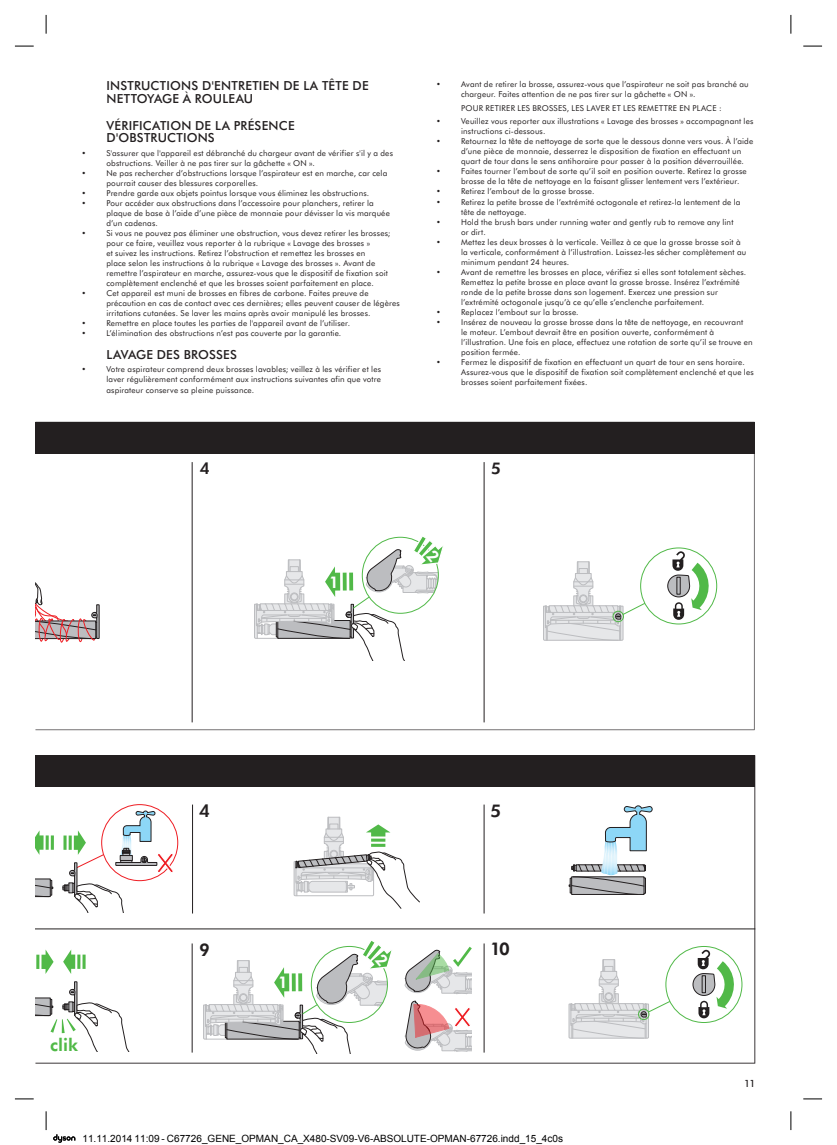
<style>
.page{position:relative;width:837px;height:1145px;background:#fff}
.page>*{position:absolute;margin:0;border:0;box-sizing:border-box;transform-origin:0 0}
.t1{font:800 17.5px "Futura BT";color:#231f20}
.t2{font:800 17.5px "Futura BT";color:#51b948}
.t3{font:800 16.12px "Futura BT";color:#231f20}
.t4{font:800 16.12px "Futura BT";color:#fff}
.t5{font:500 12.5px/12.5px "Futura BT";letter-spacing:.015em;color:#231f20}
.t6{font:10px "Arial";color:#000}
.t7{font:500 10px "Futura BT";color:#231f20}
.t8{font:8.12px/10px "Futura BT";letter-spacing:.02em;color:#231f20}
</style>
<div class="page">
<svg style="left:35px;top:454px;width:719px;height:276px"></svg>
<div style="left:35px;top:422px;width:719px;height:32px;background:#231f20"></div>
<svg style="left:542px;top:551px;width:170px;height:90px"></svg>
<svg style="left:35px;top:551px;width:65px;height:91px"></svg>
<svg style="left:35px;top:755px;width:720px;height:308px"></svg>
<div style="left:35px;top:755px;width:719px;height:32px;background:#231f20"></div>
<hr style="left:35px;top:928px;width:720px;height:1px;background:#231f20">
<svg style="left:293px;top:816px;width:127px;height:93px"></svg>
<hr style="left:371px;top:838px;width:14px;height:3px;background:#51b948">
<svg style="left:371px;top:843px;width:14px;height:4px"></svg>
<svg style="left:35px;top:830px;width:9px;height:25px"></svg>
<hr style="left:46px;top:835px;width:3px;height:14px;background:#51b948">
<hr style="left:51px;top:835px;width:3px;height:14px;background:#51b948">
<hr style="left:192px;top:804px;width:1px;height:109px;background:#231f20">
<hr style="left:483px;top:804px;width:1px;height:109px;background:#231f20">
<hr style="left:192px;top:943px;width:1px;height:109px;background:#231f20">
<hr style="left:483px;top:943px;width:1px;height:109px;background:#231f20">
<hr style="left:192px;top:462px;width:1px;height:260px;background:#231f20">
<hr style="left:483px;top:462px;width:1px;height:260px;background:#231f20">
<svg style="left:568px;top:949px;width:169px;height:89px"></svg>
<svg style="left:102px;top:804px;width:76px;height:76px"></svg>
<svg style="left:41px;top:949px;width:13px;height:25px"></svg>
<hr style="left:36px;top:954px;width:3px;height:15px;background:#51b948">
<svg style="left:63px;top:949px;width:12px;height:25px"></svg>
<hr style="left:77px;top:954px;width:3px;height:14px;background:#51b948">
<svg style="left:82px;top:954px;width:4px;height:14px"></svg>
<svg style="left:35px;top:981px;width:106px;height:70px"></svg>
<svg style="left:35px;top:878px;width:18px;height:19px"></svg>
<svg style="left:568px;top:805px;width:84px;height:89px"></svg>
<svg style="left:404px;top:946px;width:68px;height:48px"></svg>
<svg style="left:404px;top:1000px;width:67px;height:51px"></svg>
<svg style="left:62px;top:810px;width:112px;height:102px"></svg>
<svg style="left:15px;top:45px;width:19px;height:2px"></svg>
<svg style="left:803px;top:45px;width:18px;height:2px"></svg>
<svg style="left:15px;top:1098px;width:19px;height:1px"></svg>
<svg style="left:803px;top:1098px;width:18px;height:1px"></svg>
<svg style="left:45px;top:15px;width:2px;height:19px"></svg>
<svg style="left:45px;top:1111px;width:2px;height:19px"></svg>
<svg style="left:790px;top:15px;width:1px;height:19px"></svg>
<svg style="left:790px;top:1111px;width:1px;height:19px"></svg>
<svg style="left:53px;top:1134px;width:22px;height:8px"></svg>
<svg style="left:254px;top:535px;width:190px;height:125px"></svg>
<svg style="left:203px;top:939px;width:190px;height:114px"></svg>
<h3 class="t5" style="left:106px;top:80px;width:264px">INSTRUCTIONS D'ENTRETIEN DE LA TÊTE DE<br>NETTOYAGE À ROULEAU</h3>
<h3 class="t5" style="left:106px;top:119px;width:16px">VÉRIFICATION</h3>
<h3 class="t5" style="left:195px;top:119px;width:47px">DELAPRÉSENCE</h3>
<h3 class="t5" style="left:106px;top:131px;width:21px">D'OBSTRUCTIONS</h3>
<p class="t8" style="left:81px;top:148px;width:6px">•</p>
<p class="t8" style="left:106px;top:148px;width:288px">S'assurer que l'appareil est débranché du chargeur avant de vérifier s'il y a des obstructions. Veiller à ne pas tirer sur la gâchette « ON ».</p>
<p class="t8" style="left:81px;top:168px;width:6px">•</p>
<p class="t8" style="left:106px;top:168px;width:282px">Ne pas rechercher d’obstructions lorsque l’aspirateur est en marche, car cela pourrait causer des blessures corporelles.</p>
<p class="t8" style="left:81px;top:188px;width:6px">•</p>
<p class="t8" style="left:106px;top:188px;width:264px">Prendre garde aux objets pointus lorsque vous éliminez les obstructions.</p>
<p class="t8" style="left:82px;top:198px;width:6px">•</p>
<p class="t8" style="left:106px;top:198px;width:285px">Pour accéder aux obstructions dans l’accessoire pour planchers, retirer la plaque de base à l’aide d’une pièce de monnaie pour dévisser la vis marquée d’un cadenas.</p>
<p class="t8" style="left:82px;top:228px;width:6px">•</p>
<p class="t8" style="left:106px;top:228px;width:285px">Si vous ne pouvez pas éliminer une obstruction, vous devez retirer les brosses; pour ce faire, veuillez vous reporter à la rubrique « Lavage des brosses »<br>et suivez les instructions. Retirez l’obstruction et remettez les brosses en<br>place selon les instructions à la rubrique « Lavage des brosses ». Avant de remettre l’aspirateur en marche, assurez-vous que le dispositif de fixation soit complètement enclenché et que les brosses soient parfaitement en place.</p>
<p class="t8" style="left:82px;top:288px;width:6px">•</p>
<p class="t8" style="left:106px;top:288px;width:295px">Cet appareil est muni de brosses en fibres de carbone. Faites preuve de précaution en cas de contact avec ces dernières; elles peuvent causer de légères irritations cutanées. Se laver les mains après avoir manipulé les brosses.</p>
<p class="t8" style="left:82px;top:318px;width:6px">•</p>
<p class="t8" style="left:106px;top:318px;width:245px">Remettre en place toutes les parties de l'appareil avant de l’utiliser.</p>
<p class="t8" style="left:82px;top:328px;width:6px">•</p>
<p class="t8" style="left:106px;top:328px;width:236px">L’élimination des obstructions n’est pas couverte par la garantie.</p>
<h3 class="t5" style="left:106px;top:348px;width:132px">LAVAGE DES BROSSES</h3>
<p class="t8" style="left:81px;top:364px;width:6px">•</p>
<p class="t8" style="left:106px;top:364px;width:276px;text-align:justify">Votre aspirateur comprend deux brosses lavables; veillez à les vérifier et les laver régulièrement conformément aux instructions suivantes afin que votre aspirateur conserve sa pleine puissance.</p>
<p class="t8" style="left:436px;top:79px;width:6px">•</p>
<p class="t8" style="left:461px;top:79px;width:289px">Avant de retirer la brosse, assurez-vous que l’aspirateur ne soit pas branché au chargeur. Faites attention de ne pas tirer sur la gâchette « ON ».</p>
<p class="t8" style="left:461px;top:103px;width:262px">POUR RETIRER LES BROSSES, LES LAVER ET LES REMETTRE EN PLACE :</p>
<p class="t8" style="left:436px;top:116px;width:6px">•</p>
<p class="t8" style="left:461px;top:116px;width:294px">Veuillez vous reporter aux illustrations « Lavage des brosses » accompagnant les instructions ci-dessous.</p>
<p class="t8" style="left:436px;top:136px;width:6px">•</p>
<p class="t8" style="left:461px;top:136px;width:293px">Retournez la tête de nettoyage de sorte que le dessous donne vers vous. À l’aide d’une pièce de monnaie, desserrez le disposition de fixation en effectuant un quart de tour dans le sens antihoraire pour passer à la position déverrouillée.</p>
<p class="t8" style="left:436px;top:166px;width:6px">•</p>
<p class="t8" style="left:461px;top:166px;width:287px">Faites tourner l’embout de sorte qu’il soit en position ouverte. Retirez la grosse brosse de la tête de nettoyage en la faisant glisser lentement vers l’extérieur.</p>
<p class="t8" style="left:436px;top:186px;width:6px">•</p>
<p class="t8" style="left:461px;top:186px;width:135px">Retirez l’embout de la grosse brosse.</p>
<p class="t8" style="left:436px;top:196px;width:6px">•</p>
<p class="t8" style="left:461px;top:196px;width:281px">Retirez la petite brosse de l’extrémité octogonale et retirez-la lentement de la tête de nettoyage.</p>
<p class="t8" style="left:436px;top:216px;width:6px">•</p>
<p class="t8" style="left:461px;top:216px;width:274px">Hold the brush bars under running water and gently rub to remove any lint or dirt.</p>
<p class="t8" style="left:436px;top:236px;width:6px">•</p>
<p class="t8" style="left:461px;top:236px;width:286px">Mettez les deux brosses à la verticale. Veillez à ce que la grosse brosse soit à la verticale, conformément à l’illustration. Laissez-les sécher complètement au minimum pendant 24 heures.</p>
<p class="t8" style="left:436px;top:266px;width:6px">•</p>
<p class="t8" style="left:461px;top:266px;width:286px">Avant de remettre les brosses en place, vérifiez si elles sont totalement sèches.<br>Remettez la petite brosse en place avant la grosse brosse. Insérez l’extrémité ronde de la petite brosse dans son logement. Exercez une pression sur l’extrémité octogonale jusqu’à ce qu’elle s’enclenche parfaitement.</p>
<p class="t8" style="left:436px;top:306px;width:6px">•</p>
<p class="t8" style="left:461px;top:306px;width:119px">Replacez l’embout sur la brosse.</p>
<p class="t8" style="left:436px;top:316px;width:6px">•</p>
<p class="t8" style="left:461px;top:316px;width:293px">Insérez de nouveau la grosse brosse dans la tête de nettoyage, en recouvrant<br>le moteur. L’embout devrait être en position ouverte, conformément à l’illustration. Une fois en place, effectuez une rotation de sorte qu’il se trouve en position fermée.</p>
<p class="t8" style="left:436px;top:356px;width:6px">•</p>
<p class="t8" style="left:461px;top:356px;width:294px">Fermez le dispositif de fixation en effectuant un quart de tour en sens horaire.<br>Assurez-vous que le dispositif de fixation soit complètement enclenché et que les brosses soient parfaitement fixées.</p>
<h2 class="t3" style="left:200px;top:457px;width:11px">4</h2>
<h2 class="t3" style="left:491px;top:457px;width:11px">5</h2>
<h1 class="t2" style="left:50px;top:1032px;width:29px">clik</h1>
<h2 class="t4" style="left:329px;top:571px;width:11px">1</h2>
<h1 class="t1" style="left:199px;top:798px;width:12px">4</h1>
<h1 class="t1" style="left:199px;top:937px;width:12px">9</h1>
<h2 class="t4" style="left:278px;top:971px;width:11px">1</h2>
<h1 class="t1" style="left:490px;top:798px;width:12px">5</h1>
<h1 class="t1" style="left:490px;top:937px;width:21px">10</h1>
<p class="t6" style="left:82px;top:1132px;width:482px">11.11.2014 11:09 - C67726_GENE_OPMAN_CA_X480-SV09-V6-ABSOLUTE-OPMAN-67726.indd_15_4c0s</p>
<p class="t7" style="left:744px;top:1076px;width:13px">11</p>
</div>
